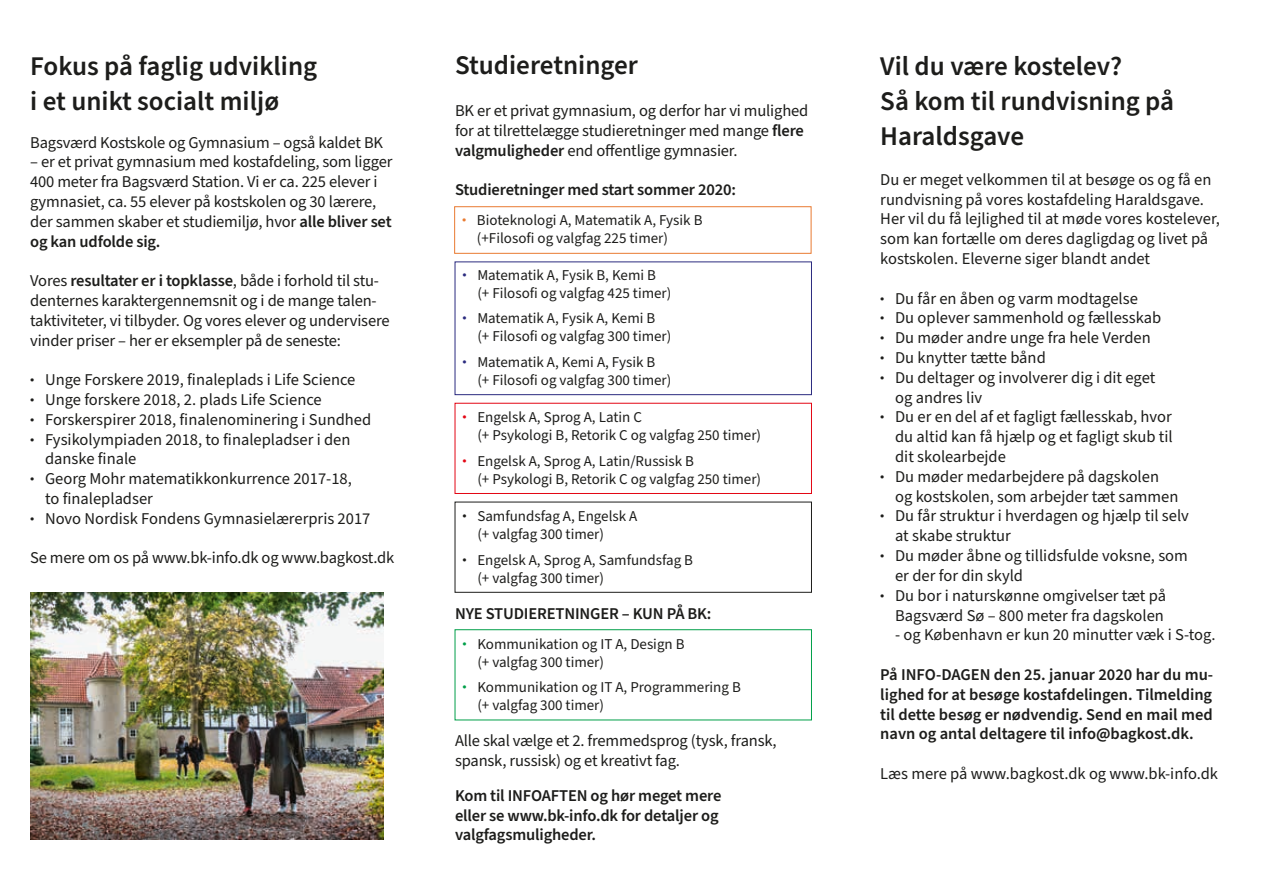
<style>
.page{position:relative;width:1263px;height:893px;background:#fff}
.page>*{position:absolute;margin:0;border:0;box-sizing:border-box;transform-origin:0 0}
.t1{font:600 27px/34.5px "Source Sans Pro";color:#1d1d1b}
.t2{font:16.5px/19.8px "Source Sans Pro";color:#1d1d1b}
.t3{font:600 16.5px/19.8px "Source Sans Pro";letter-spacing:-.01em;color:#1d1d1b;text-align:justify}
.t4{font:15px/18px "Source Sans Pro";color:#1d1d1b}
.s1{font-weight:600}
.s2{font-family:"Gill Sans MT Pro";font-weight:800;font-size:15px}
.s3{font-family:"Gill Sans MT Pro";font-weight:800;color:#e97b32}
.s4{font-family:"Gill Sans MT Pro";font-weight:800;color:#2b2b7f}
.s5{font-family:"Gill Sans MT Pro";font-weight:800;color:#e30614}
.s6{font-family:"Gill Sans MT Pro";font-weight:800}
.s7{font-family:"Gill Sans MT Pro";font-weight:800;color:#009f49}
</style>
<div class="page">
<img style="left:30px;top:593px;width:353px;height:247px">
<div style="left:454px;top:206px;width:357px;height:48px;border:1px solid #e97b32"></div>
<div style="left:455px;top:261px;width:357px;height:134px;border:1px solid #2b2b7f"></div>
<div style="left:455px;top:403px;width:357px;height:91px;border:1px solid #e30614"></div>
<div style="left:455px;top:502px;width:357px;height:91px;border:1px solid #1d1d1b"></div>
<div style="left:455px;top:629px;width:357px;height:91px;border:1px solid #009f49"></div>
<h1 class="t1" style="left:30px;top:50px;width:288px">Fokus på faglig udvikling i et unikt socialt miljø</h1>
<h1 class="t1" style="left:455px;top:49px;width:185px">Studieretninger</h1>
<p class="t2" style="left:455px;top:101px;width:355px">BK er et privat gymnasium, og derfor har vi mulighed for at tilrettelægge studieretninger med mange <span class="s1">flere valgmuligheder</span> end offentlige gymnasier.</p>
<p class="t3" style="left:455px;top:181px;width:282px">Studieretninger med start sommer 2020:</p>
<p class="t2" style="left:30px;top:133px;width:354px">Bagsværd Kostskole og Gymnasium – også kaldet BK</p>
<p class="t2" style="left:30px;top:153px;width:364px">– er et privat gymnasium med kostafdeling, som ligger 400 meter fra Bagsværd Station. Vi er ca. 225 elever i gymnasiet, ca. 55 elever på kostskolen og 30 lærere, der sammen skaber et studiemiljø, hvor <span class="s1">alle bliver set og kan udfolde sig.</span></p>
<p class="t2" style="left:30px;top:271px;width:361px">Vores <span class="s1">resultater er i topklasse</span>, både i forhold til stu&shy;denternes karaktergennemsnit og i de mange talen&shy;taktiviteter, vi tilbyder. Og vores elever og undervisere vinder priser – her er eksempler på de seneste:</p>
<p class="t2" style="left:30px;top:370px;width:327px"><span class="s2">⋅</span> Unge Forskere 2019, finaleplads i Life Science</p>
<p class="t2" style="left:30px;top:390px;width:293px"><span class="s2">⋅</span> Unge forskere 2018, 2. plads Life Science</p>
<p class="t2" style="left:30px;top:410px;width:342px"><span class="s2">⋅</span> Forskerspirer 2018, finalenominering i Sundhed</p>
<p class="t2" style="left:30px;top:430px;width:322px"><span class="s2">⋅</span> Fysikolympiaden 2018, to finalepladser i den</p>
<p class="t2" style="left:45px;top:450px;width:93px">danske finale</p>
<p class="t2" style="left:30px;top:469px;width:323px"><span class="s2">⋅</span> Georg Mohr matematikkonkurrence 2017-18,</p>
<p class="t2" style="left:45px;top:489px;width:109px">to finalepladser</p>
<p class="t2" style="left:30px;top:509px;width:342px"><span class="s2">⋅</span> Novo Nordisk Fondens Gymnasielærerpris 2017</p>
<p class="t2" style="left:30px;top:549px;width:366px">Se mere om os på www.bk-info.dk og www.bagkost.dk</p>
<p class="t4" style="left:477px;top:212px;width:227px;text-indent:-15px"><span class="s3">⋅</span> Bioteknologi A, Matematik A, Fysik B (+Filosofi og valgfag 225 timer)</p>
<p class="t4" style="left:477px;top:266px;width:196px;text-indent:-15px"><span class="s4">⋅</span> Matematik A, Fysik B, Kemi B (+ Filosofi og valgfag 425 timer)</p>
<p class="t4" style="left:477px;top:310px;width:196px;text-indent:-15px"><span class="s4">⋅</span> Matematik A, Fysik A, Kemi B<br>(+ Filosofi og valgfag 300 timer)</p>
<p class="t4" style="left:477px;top:353px;width:196px;text-indent:-15px"><span class="s4">⋅</span> Matematik A, Kemi A, Fysik B<br>(+ Filosofi og valgfag 300 timer)</p>
<p class="t4" style="left:477px;top:409px;width:285px;text-indent:-15px"><span class="s5">⋅</span> Engelsk A, Sprog A, Latin C<br>(+ Psykologi B, Retorik C og valgfag 250 timer)</p>
<p class="t4" style="left:477px;top:452px;width:285px;text-indent:-15px"><span class="s5">⋅</span> Engelsk A, Sprog A, Latin/Russisk B<br>(+ Psykologi B, Retorik C og valgfag 250 timer)</p>
<p class="t4" style="left:477px;top:508px;width:162px;text-indent:-15px"><span class="s6">⋅</span> Samfundsfag A, Engelsk A (+ valgfag 300 timer)</p>
<p class="t4" style="left:477px;top:551px;width:217px;text-indent:-15px"><span class="s6">⋅</span> Engelsk A, Sprog A, Samfundsfag B (+ valgfag 300 timer)</p>
<p class="t3" style="left:455px;top:605px;width:258px">NYE STUDIERETNINGER – KUN PÅ BK:</p>
<p class="t4" style="left:477px;top:635px;width:209px;text-indent:-15px"><span class="s7">⋅</span> Kommunikation og IT A, Design B (+ valgfag 300 timer)</p>
<p class="t4" style="left:477px;top:679px;width:265px;text-indent:-15px"><span class="s7">⋅</span> Kommunikation og IT A, Programmering B (+ valgfag 300 timer)</p>
<p class="t2" style="left:455px;top:731px;width:323px">Alle skal vælge et 2. fremmedsprog (tysk, fransk, spansk, russisk) og et kreativt fag.</p>
<p class="t3" style="left:455px;top:786px;width:268px;text-align:left">Kom til INFOAFTEN og hør meget mere eller se www.bk-info.dk for detaljer og valgfagsmuligheder.</p>
<h1 class="t1" style="left:880px;top:50px;width:295px">Vil du være kostelev?<br>Så kom til rundvisning på<br>Haraldsgave</h1>
<p class="t2" style="left:880px;top:170px;width:341px">Du er meget velkommen til at besøge os og få en rundvisning på vores kostafdeling Haraldsgave.<br>Her vil du få lejlighed til at møde vores kostelever, som kan fortælle om deres dagligdag og livet på kostskolen. Eleverne siger blandt andet</p>
<p class="t2" style="left:880px;top:289px;width:259px"><span class="s2">⋅</span> Du får en åben og varm modtagelse</p>
<p class="t2" style="left:880px;top:309px;width:282px"><span class="s2">⋅</span> Du oplever sammenhold og fællesskab</p>
<p class="t2" style="left:880px;top:328px;width:272px"><span class="s2">⋅</span> Du møder andre unge fra hele Verden</p>
<p class="t2" style="left:880px;top:348px;width:167px"><span class="s2">⋅</span> Du knytter tætte bånd</p>
<p class="t2" style="left:880px;top:368px;width:276px"><span class="s2">⋅</span> Du deltager og involverer dig i dit eget</p>
<p class="t2" style="left:895px;top:388px;width:89px">og andres liv</p>
<p class="t2" style="left:880px;top:408px;width:293px"><span class="s2">⋅</span> Du er en del af et fagligt fællesskab, hvor</p>
<p class="t2" style="left:895px;top:427px;width:279px">du altid kan få hjælp og et fagligt skub til</p>
<p class="t2" style="left:895px;top:447px;width:112px">dit skolearbejde</p>
<p class="t2" style="left:880px;top:467px;width:280px"><span class="s2">⋅</span> Du møder medarbejdere på dagskolen</p>
<p class="t2" style="left:895px;top:487px;width:285px">og kostskolen, som arbejder tæt sammen</p>
<p class="t2" style="left:880px;top:507px;width:310px"><span class="s2">⋅</span> Du får struktur i hverdagen og hjælp til selv</p>
<p class="t2" style="left:895px;top:526px;width:117px">at skabe struktur</p>
<p class="t2" style="left:880px;top:546px;width:309px"><span class="s2">⋅</span> Du møder åbne og tillidsfulde voksne, som</p>
<p class="t2" style="left:895px;top:566px;width:129px">er der for din skyld</p>
<p class="t2" style="left:880px;top:586px;width:287px"><span class="s2">⋅</span> Du bor i naturskønne omgivelser tæt på</p>
<p class="t2" style="left:895px;top:606px;width:270px">Bagsværd Sø – 800 meter fra dagskolen</p>
<p class="t2" style="left:895px;top:625px;width:322px">- og København er kun 20 minutter væk i S-tog.</p>
<p class="t3" style="left:880px;top:665px;width:334px">På INFO-DAGEN den 25. januar 2020 har du mu&shy;lighed for at besøge kostafdelingen. Tilmelding til dette besøg er nødvendig. Send en mail med navn og antal deltagere til info@bagkost.dk.</p>
<p class="t2" style="left:880px;top:764px;width:339px">Læs mere på www.bagkost.dk og www.bk-info.dk</p>
</div>
